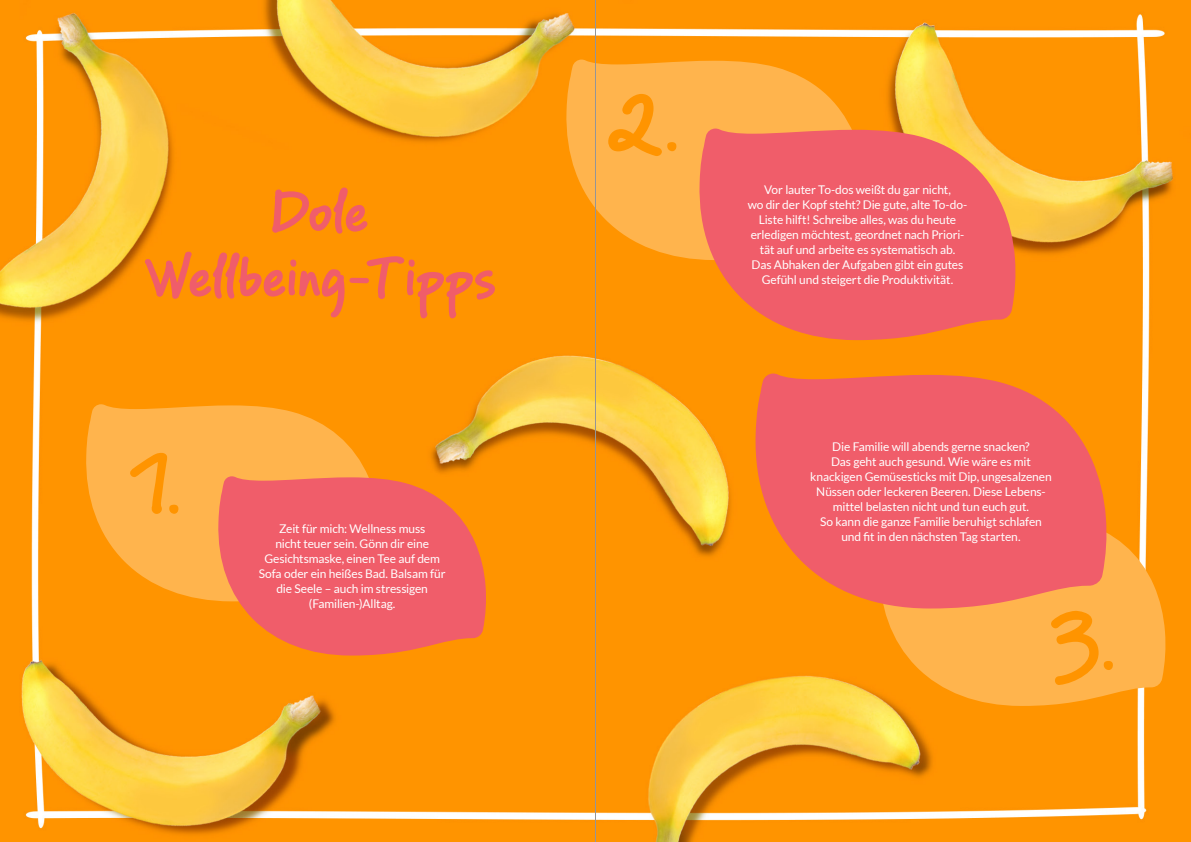
<style>
.page{position:relative;width:1191px;height:842px;background:#fff}
.page>*{position:absolute;margin:0;border:0;box-sizing:border-box;transform-origin:0 0}
.t1{font:700 88px "PF Reminder Pro";color:#ff9400}
.t2{font:700 60px/65px "PF Reminder Pro";letter-spacing:-.04em;color:#f05d6a;text-align:center}
.t3{font:12px/15px "Lato";letter-spacing:-.01em;color:#fff;text-align:center}
</style>
<div class="page">
<img style="left:0;top:0;width:1190px;height:842px">
<svg style="left:85px;top:404px;width:296px;height:197px;background:#ffac3b"></svg>
<svg style="left:565px;top:60px;width:301px;height:200px;background:#fead3c"></svg>
<svg style="left:698px;top:129px;width:318px;height:211px;background:#f2695d"></svg>
<svg style="left:217px;top:476px;width:270px;height:179px;background:#f2675a"></svg>
<svg style="left:878px;top:514px;width:288px;height:192px;background:#fead3d"></svg>
<svg style="left:754px;top:373px;width:353px;height:235px;background:#f2675a"></svg>
<hr style="left:595px;top:0;width:1px;height:842px;background:#939598">
<svg style="left:129px;top:452px;width:38px;height:63px;background:#ffa934"></svg>
<h2 class="t2" style="left:141px;top:182px;width:357px">Dole<br>Wellbeing-Tipps</h2>
<h1 class="t1" style="left:165px;top:431px;width:18px">.</h1>
<p class="t3" style="left:259px;top:521px;width:188px">Zeit für mich: Wellness muss<br>nicht teuer sein. Gönn dir eine<br>Gesichtsmaske, einen Tee auf dem<br>Sofa oder ein heißes Bad. Balsam für die Seele – auch im stressigen (Familien-)Alltag.</p>
<h1 class="t1" style="left:606px;top:68px;width:75px">2.</h1>
<p class="t3" style="left:747px;top:182px;width:221px">Vor lauter To-dos weißt du gar nicht,<br>wo dir der Kopf steht? Die gute, alte To-do-Liste hilft! Schreibe alles, was du heute erledigen möchtest, geordnet nach Priori&shy;tät auf und arbeite es systematisch ab.<br>Das Abhaken der Aufgaben gibt ein gutes Gefühl und steigert die Produktivität.</p>
<p class="t3" style="left:810px;top:439px;width:243px">Die Familie will abends gerne snacken?<br>Das geht auch gesund. Wie wäre es mit knackigen Gemüsesticks mit Dip, ungesalzenen Nüssen oder leckeren Beeren. Diese Lebens&shy;mittel belasten nicht und tun euch gut.<br>So kann die ganze Familie beruhigt schlafen und fit in den nächsten Tag starten.</p>
<h1 class="t1" style="left:1050px;top:587px;width:68px">3.</h1>
</div>
